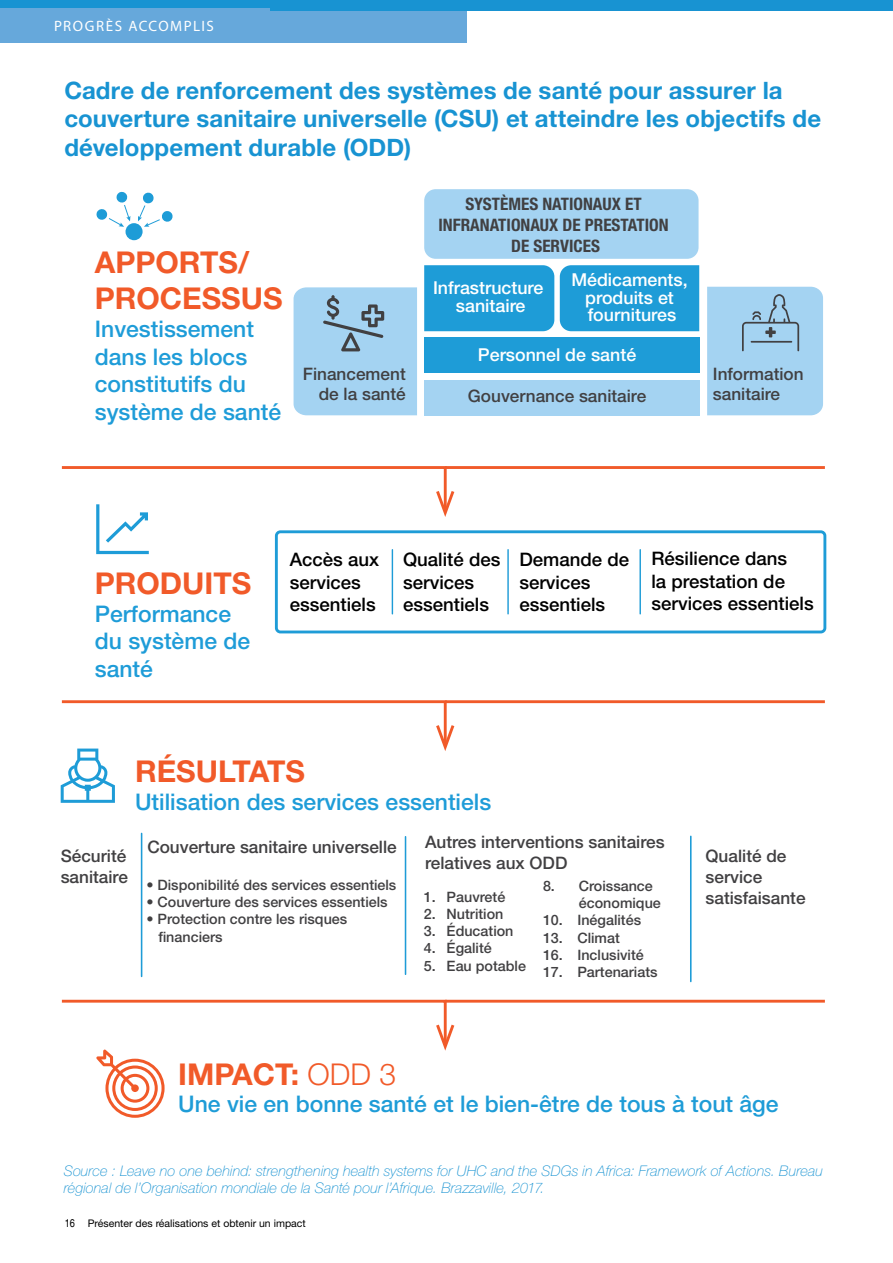
<style>
.page{position:relative;width:893px;height:1263px;background:#fff}
.page>*{position:absolute;margin:0;border:0;box-sizing:border-box;transform-origin:0 0}
.t1{font:700 30.15px/36.2px "Helvetica Neue LT Std";color:#f15a29}
.t2{font:700 24px/28.8px "Helvetica Neue LT Std";letter-spacing:.005em;color:#1893d2}
.t3{font:500 22.95px/27.5px "Helvetica Neue LT Std";color:#1e9cd8}
.t4{font:500 22.95px "Helvetica Neue LT Std";color:#1e9cd7}
.t5{font:500 18.6px/22.4px "Helvetica Neue LT Std";color:#000}
.t6{font:500 17.85px/17.9px "Helvetica Neue LT Std";color:#fff;text-align:center}
.t7{font:500 17.25px/20.7px "Helvetica Neue LT Std";color:#414042}
.t8{font:700 condensed 17.25px/20.7px "Helvetica Neue LT Std";color:#414042;text-align:center}
.t9{font:15px "Myriad Pro";letter-spacing:.1em;color:#fff}
.t10{font:italic 100 14.55px/17.5px "Helvetica Neue LT Std";letter-spacing:.005em;color:#1893d2}
.t11{font:500 14.4px/17.2px "Helvetica Neue LT Std";color:#414042}
.t12{font:10.5px "Helvetica Neue LT Std";color:#000}
.s1{font-weight:300}
.s2{font-family:"Helvetica LT";font-stretch:condensed;font-size:11.25px}
</style>
<div class="page">
<div style="left:0;top:3px;width:466px;height:40px;background:#66a8db"></div>
<div style="left:0;top:0;width:893px;height:11px;background:#1893d2"></div>
<div style="left:0;top:9px;width:269px;height:34px;background:#66a8db"></div>
<div style="left:424px;top:189px;width:274px;height:70px;background:#a4d3f2;border-radius:11px"></div>
<div style="left:424px;top:265px;width:130px;height:66px;background:#1e9cd7"></div>
<div style="left:560px;top:265px;width:139px;height:66px;background:#1e9cd7"></div>
<div style="left:424px;top:338px;width:275px;height:35px;background:#1e9cd7"></div>
<div style="left:424px;top:380px;width:275px;height:35px;background:#a4d3f2"></div>
<div style="left:125px;top:223px;width:18px;height:17px;background:#1e9cd7;border-radius:50%"></div>
<svg style="left:138px;top:192px;width:35px;height:35px"></svg>
<svg style="left:96px;top:191px;width:34px;height:36px"></svg>
<hr style="left:405px;top:837px;width:1px;height:137px;background:#1e9cd7">
<hr style="left:141px;top:833px;width:1px;height:143px;background:#1e9cd7">
<hr style="left:690px;top:836px;width:2px;height:145px;background:#1e9cd7">
<hr style="left:639px;top:550px;width:2px;height:64px;background:#1e9cd7">
<hr style="left:507px;top:550px;width:2px;height:64px;background:#1e9cd7">
<hr style="left:392px;top:550px;width:1px;height:64px;background:#1e9cd7">
<svg style="left:294px;top:287px;width:123px;height:128px;background:#a0cce9"></svg>
<div style="left:707px;top:287px;width:116px;height:128px;background:#a4d3f2"></div>
<div style="left:275px;top:530px;width:551px;height:103px;border:3px solid #1e9cd7;border-radius:4px"></div>
<svg style="left:61px;top:466px;width:393px;height:88px"></svg>
<hr style="left:445px;top:466px;width:380px;height:3px;background:#f15a29">
<svg style="left:60px;top:700px;width:394px;height:103px"></svg>
<hr style="left:445px;top:700px;width:380px;height:3px;background:#f15a29">
<svg style="left:61px;top:999px;width:393px;height:119px"></svg>
<hr style="left:445px;top:1000px;width:380px;height:3px;background:#f15a29">
<p class="t9" style="left:54px;top:16px;width:161px">PROGRÈS ACCOMPLIS</p>
<h2 class="t2" style="left:64px;top:75px;width:758px">Cadre de renforcement des systèmes de santé pour assurer la couverture sanitaire universelle (CSU) et atteindre les objectifs de développement durable (ODD)</h2>
<h1 class="t1" style="left:95px;top:244px;width:189px">APPORTS/<br>PROCESSUS</h1>
<h3 class="t3" style="left:95px;top:315px;width:188px">Investissement dans les blocs constitutifs du système de santé</h3>
<p class="t8" style="left:438px;top:194px;width:232px">SYSTÈMES NATIONAUX ET<br>INFRANATIONAUX DE PRESTATION<br>DE SERVICES</p>
<p class="t6" style="left:433px;top:279px;width:112px">Infrastructure sanitaire</p>
<p class="t6" style="left:571px;top:270px;width:118px">Médicaments, produits et fournitures</p>
<p class="t6" style="left:478px;top:345px;width:160px">Personnel de santé</p>
<p class="t7" style="left:468px;top:386px;width:180px">Gouvernance sanitaire</p>
<p class="t7" style="left:303px;top:363px;width:104px;text-align:right">Financement de la santé</p>
<p class="t7" style="left:713px;top:363px;width:92px">Information sanitaire</p>
<h1 class="t1" style="left:95px;top:565px;width:158px">PRODUITS</h1>
<h3 class="t3" style="left:95px;top:599px;width:157px">Performance du système de santé</h3>
<p class="t5" style="left:290px;top:548px;width:91px">Accès aux services essentiels</p>
<p class="t5" style="left:403px;top:548px;width:99px">Qualité des services essentiels</p>
<p class="t5" style="left:519px;top:548px;width:111px">Demande de services essentiels</p>
<p class="t5" style="left:651px;top:547px;width:164px">Résilience dans<br>la prestation de services essentiels</p>
<h1 class="t1" style="left:135px;top:753px;width:171px">RÉSULTATS</h1>
<h3 class="t3" style="left:135px;top:788px;width:358px">Utilisation des services essentiels</h3>
<p class="t7" style="left:61px;top:846px;width:69px">Sécurité sanitaire</p>
<p class="t7" style="left:147px;top:837px;width:251px">Couverture sanitaire universelle</p>
<p class="t11" style="left:146px;top:876px;width:252px">• Disponibilité des services essentiels</p>
<p class="t11" style="left:146px;top:893px;width:243px">• Couverture des services essentiels</p>
<p class="t11" style="left:158px;top:910px;width:190px;text-indent:-12px">• Protection contre les risques financiers</p>
<p class="t7" style="left:425px;top:831px;width:241px">Autres interventions sanitaires relatives aux ODD</p>
<p class="t11" style="left:424px;top:888px;width:83px">1. Pauvreté</p>
<p class="t11" style="left:424px;top:905px;width:81px">2. Nutrition</p>
<p class="t11" style="left:424px;top:922px;width:91px">3. Éducation</p>
<p class="t11" style="left:424px;top:939px;width:70px">4. Égalité</p>
<p class="t11" style="left:424px;top:957px;width:104px">5. Eau potable</p>
<p class="t11" style="left:579px;top:877px;width:83px;text-indent:-36px">8. Croissance économique</p>
<p class="t11" style="left:543px;top:911px;width:100px">10. Inégalités</p>
<p class="t11" style="left:543px;top:928px;width:78px">13. Climat</p>
<p class="t11" style="left:543px;top:946px;width:102px">16. Inclusivité</p>
<p class="t11" style="left:543px;top:963px;width:116px">17. Partenariats</p>
<p class="t7" style="left:705px;top:846px;width:102px">Qualité de service satisfaisante</p>
<h1 class="t1" style="left:178px;top:1055px;width:219px">IMPACT: <span class="s1">ODD 3</span></h1>
<h3 class="t4" style="left:178px;top:1090px;width:602px">Une vie en bonne santé et le bien-être de tous à tout âge</h3>
<p class="t10" style="left:64px;top:1162px;width:761px">Source : Leave no one behind: strengthening health systems for UHC and the SDGs in Africa: Framework of Actions. Bureau régional de l’Organisation mondiale de la Santé pour l’Afrique. Brazzaville, 2017.</p>
<p class="t12" style="left:65px;top:1217px;width:243px"><span class="s2">16</span> Présenter des réalisations et obtenir un impact</p>
</div>
